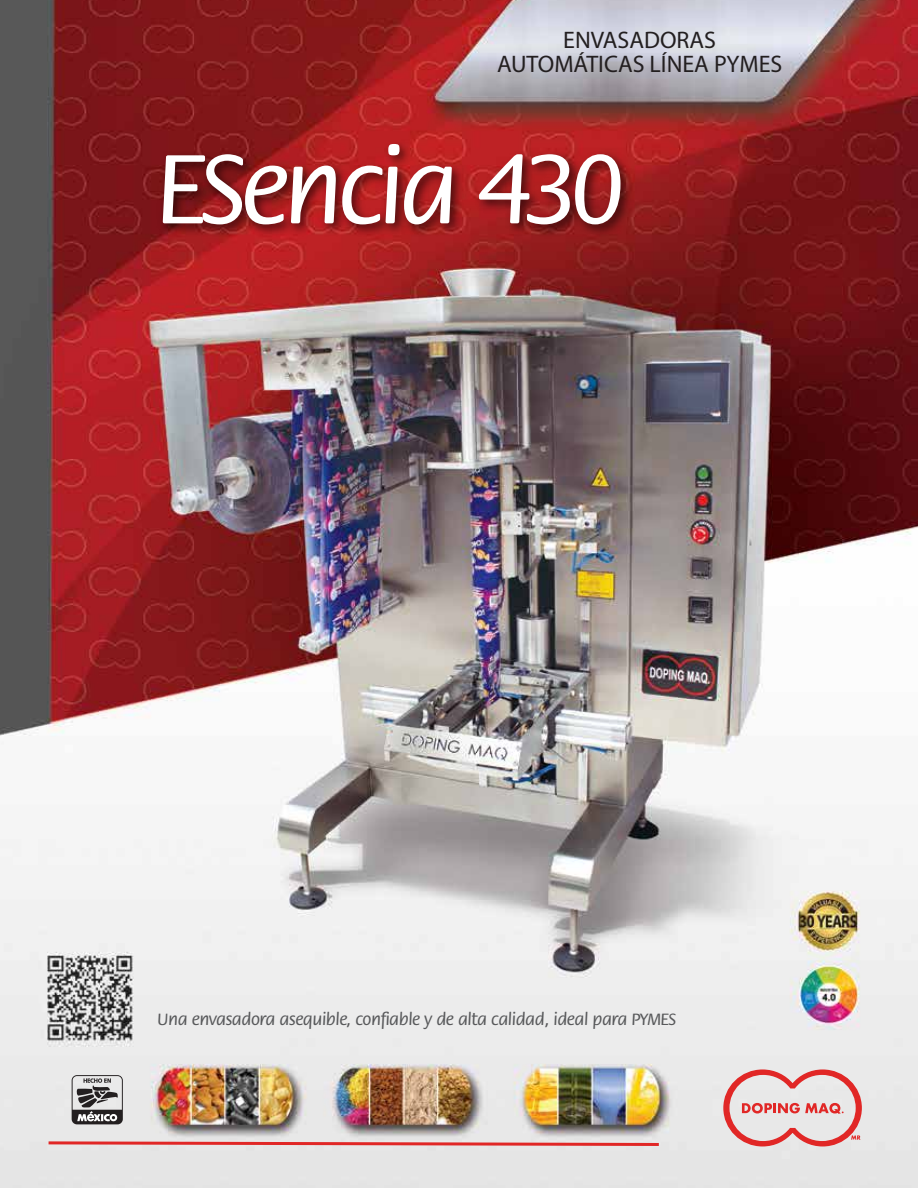
<style>
.page{position:relative;width:918px;height:1188px;background:#fff}
.page>*{position:absolute;margin:0;border:0;box-sizing:border-box;transform-origin:0 0}
.t1{font:500 108px "Flora Std";letter-spacing:-.05em;color:#fff}
.t2{font:24px/24px "Myriad Pro";color:#231f20;text-align:center}
.t3{font:500 18px "Flora Std";letter-spacing:-.025em;color:#58595b}
</style>
<div class="page">
<img style="left:0;top:0;width:918px;height:1188px">
<img style="left:147px;top:125px;width:589px;height:154px">
<svg style="left:723px;top:1069px;width:140px;height:78px;background:#e6b9b9"></svg>
<svg style="left:46px;top:1140px;width:616px;height:7px;background:#e49595"></svg>
<svg style="left:72px;top:1075px;width:51px;height:49px;background:#929090"></svg>
<h2 class="t2" style="left:497px;top:28px;width:287px">ENVASADORAS<br>AUTOMÁTICAS LÍNEA PYMES</h2>
<h1 class="t1" style="left:155px;top:133px;width:469px">ESencia 430</h1>
<p class="t3" style="left:157px;top:1010px;width:520px">Una envasadora asequible, confiable y de alta calidad, ideal para PYMES</p>
</div>
